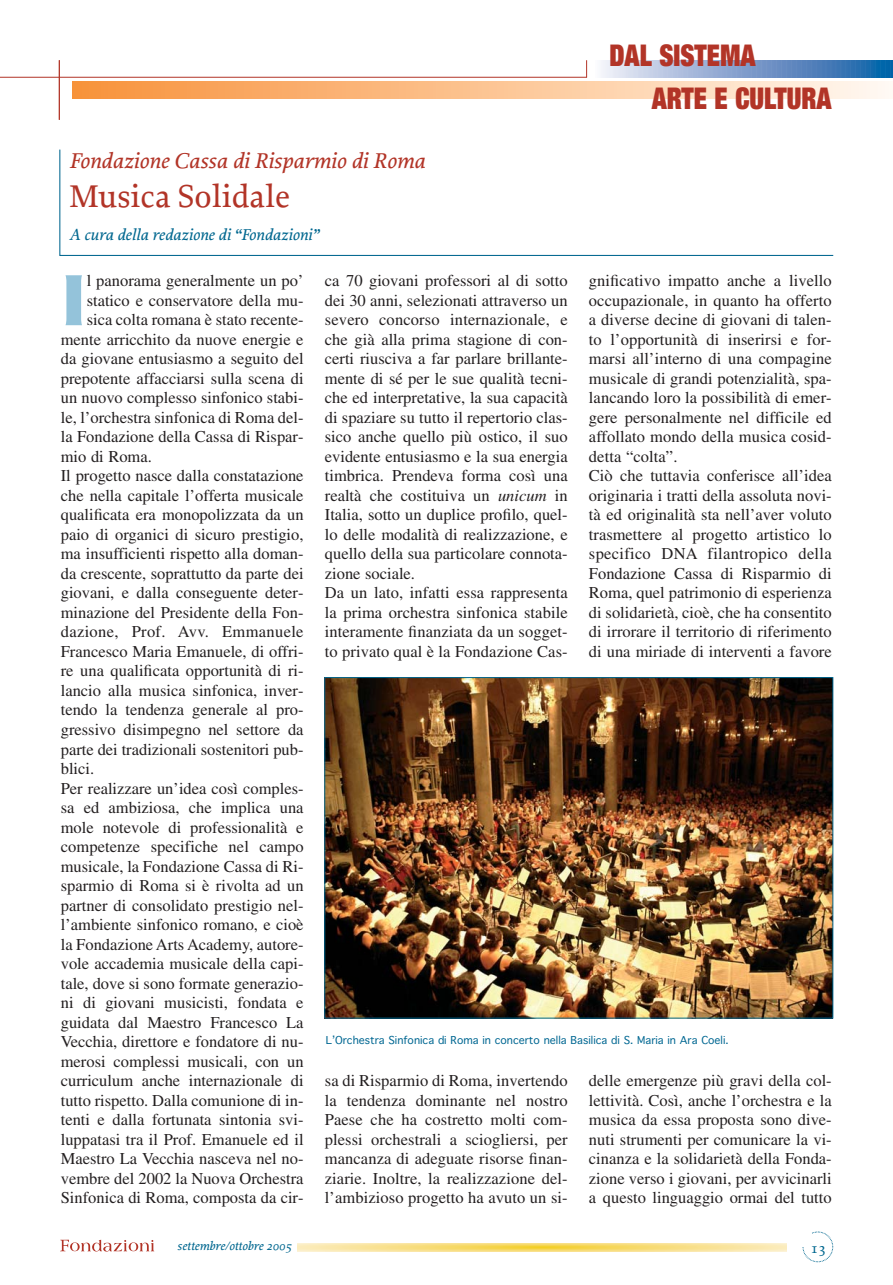
<style>
.page{position:relative;width:893px;height:1285px;background:#fff}
.page>*{position:absolute;margin:0;border:0;box-sizing:border-box;transform-origin:0 0}
.t1{font:500 78px "Serpentine";color:#94c3da}
.t2{font:500 33px "Proforma";color:#b23427}
.t3{font:900 expanded 30px "Helvetica Neue";color:#b23427;scale:.88 1}
.t4{font:italic 500 22.5px "Proforma";color:#b23427}
.t5{font:16.5px/19.5px "Times";color:#231f20}
.t6{font:italic 500 16.5px "Proforma";color:#00678f}
.t7{font:16.5px "Times";letter-spacing:.02em;color:#231f20}
.t8{font:500 15px "Proforma";color:#00678f}
.t9{font:italic 500 12.75px "Proforma";color:#00678f}
.t10{font:10.5px "Geneva";color:#006792}
.s1{font-style:italic}
</style>
<div class="page">
<svg style="left:297px;top:1243px;width:489px;height:8px;background:#f8df87"></svg>
<svg style="left:803px;top:1231px;width:30px;height:30px"></svg>
<svg style="left:60px;top:1239px;width:94px;height:12px"></svg>
<hr style="left:0;top:77px;width:587px;height:1px;background:#b23427">
<hr style="left:59px;top:60px;width:1px;height:60px;background:#b23427">
<svg style="left:72px;top:60px;width:821px;height:38px"></svg>
<svg style="left:59px;top:149px;width:775px;height:107px"></svg>
<img style="left:326px;top:679px;width:505px;height:337px">
<h3 class="t3" style="left:609px;top:45px;width:168px">DAL SISTEMA</h3>
<h3 class="t4" style="left:69px;top:152px;width:357px">Fondazione Cassa di Risparmio di Roma</h3>
<h2 class="t2" style="left:69px;top:183px;width:222px">Musica Solidale</h2>
<p class="t6" style="left:69px;top:228px;width:251px">A cura della redazione di “Fondazioni”</p>
<h3 class="t3" style="left:652px;top:87px;width:206px">ARTE E CULTURA</h3>
<h1 class="t1" style="left:61px;top:275px;width:27px">I</h1>
<p class="t5" style="left:87px;top:272px;width:218px">l panorama generalmente un po’</p>
<p class="t5" style="left:87px;top:292px;width:218px">statico e conservatore della mu-</p>
<p class="t5" style="left:87px;top:311px;width:218px">sica colta romana è stato recente-</p>
<p class="t5" style="left:61px;top:331px;width:244px">mente arricchito da nuove energie e</p>
<p class="t5" style="left:61px;top:350px;width:244px">da giovane entusiasmo a seguito del</p>
<p class="t5" style="left:61px;top:370px;width:244px">prepotente affacciarsi sulla scena di</p>
<p class="t5" style="left:61px;top:389px;width:244px">un nuovo complesso sinfonico stabi-</p>
<p class="t5" style="left:61px;top:409px;width:244px">le, l’orchestra sinfonica di Roma del-</p>
<p class="t5" style="left:61px;top:428px;width:244px">la Fondazione della Cassa di Rispar-</p>
<p class="t5" style="left:61px;top:448px;width:93px">mio di Roma.</p>
<p class="t5" style="left:61px;top:467px;width:244px">Il progetto nasce dalla constatazione</p>
<p class="t5" style="left:61px;top:487px;width:244px">che nella capitale l’offerta musicale</p>
<p class="t5" style="left:61px;top:506px;width:244px">qualificata era monopolizzata da un</p>
<p class="t5" style="left:61px;top:526px;width:244px">paio di organici di sicuro prestigio,</p>
<p class="t5" style="left:61px;top:545px;width:244px">ma insufficienti rispetto alla doman-</p>
<p class="t5" style="left:61px;top:565px;width:244px">da crescente, soprattutto da parte dei</p>
<p class="t5" style="left:61px;top:584px;width:244px">giovani, e dalla conseguente deter-</p>
<p class="t5" style="left:61px;top:604px;width:244px">minazione del Presidente della Fon-</p>
<p class="t7" style="left:61px;top:625px;width:244px">dazione, Prof. Avv. Emmanuele</p>
<p class="t5" style="left:61px;top:643px;width:244px">Francesco Maria Emanuele, di offri-</p>
<p class="t5" style="left:61px;top:662px;width:244px">re una qualificata opportunità di ri-</p>
<p class="t5" style="left:61px;top:682px;width:244px">lancio alla musica sinfonica, inver-</p>
<p class="t5" style="left:61px;top:701px;width:244px">tendo la tendenza generale al pro-</p>
<p class="t5" style="left:61px;top:721px;width:244px">gressivo disimpegno nel settore da</p>
<p class="t5" style="left:61px;top:740px;width:244px">parte dei tradizionali sostenitori pub-</p>
<p class="t5" style="left:61px;top:760px;width:35px">blici.</p>
<p class="t5" style="left:61px;top:779px;width:244px">Per realizzare un’idea così comples-</p>
<p class="t5" style="left:61px;top:799px;width:244px">sa ed ambiziosa, che implica una</p>
<p class="t5" style="left:61px;top:818px;width:244px">mole notevole di professionalità e</p>
<p class="t5" style="left:61px;top:838px;width:244px">competenze specifiche nel campo</p>
<p class="t5" style="left:61px;top:857px;width:244px">musicale, la Fondazione Cassa di Ri-</p>
<p class="t5" style="left:61px;top:877px;width:244px">sparmio di Roma si è rivolta ad un</p>
<p class="t5" style="left:61px;top:896px;width:244px">partner di consolidato prestigio nel-</p>
<p class="t5" style="left:61px;top:916px;width:244px">l’ambiente sinfonico romano, e cioè</p>
<p class="t5" style="left:61px;top:935px;width:244px">la Fondazione Arts Academy, autore-</p>
<p class="t5" style="left:61px;top:955px;width:244px">vole accademia musicale della capi-</p>
<p class="t5" style="left:61px;top:974px;width:244px">tale, dove si sono formate generazio-</p>
<p class="t5" style="left:61px;top:994px;width:244px">ni di giovani musicisti, fondata e</p>
<p class="t5" style="left:61px;top:1013px;width:244px">guidata dal Maestro Francesco La</p>
<p class="t5" style="left:61px;top:1033px;width:244px">Vecchia, direttore e fondatore di nu-</p>
<p class="t5" style="left:61px;top:1052px;width:244px">merosi complessi musicali, con un</p>
<p class="t5" style="left:61px;top:1072px;width:244px">curriculum anche internazionale di</p>
<p class="t5" style="left:61px;top:1091px;width:244px">tutto rispetto. Dalla comunione di in-</p>
<p class="t5" style="left:61px;top:1111px;width:244px">tenti e dalla fortunata sintonia svi-</p>
<p class="t5" style="left:61px;top:1130px;width:244px">luppatasi tra il Prof. Emanuele ed il</p>
<p class="t5" style="left:61px;top:1150px;width:244px">Maestro La Vecchia nasceva nel no-</p>
<p class="t5" style="left:61px;top:1169px;width:244px">vembre del 2002 la Nuova Orchestra</p>
<p class="t5" style="left:61px;top:1189px;width:244px">Sinfonica di Roma, composta da cir-</p>
<p class="t5" style="left:325px;top:272px;width:244px">ca 70 giovani professori al di sotto dei 30 anni, selezionati attraverso un severo concorso internazionale, e che già alla prima stagione di con&shy;certi riusciva a far parlare brillante&shy;mente di sé per le sue qualità tecni&shy;che ed interpretative, la sua capacità di spaziare su tutto il repertorio clas&shy;sico anche quello più ostico, il suo evidente entusiasmo e la sua energia timbrica. Prendeva forma così una realtà che costituiva un <span class="s1">unicum</span> in Italia, sotto un duplice profilo, quel&shy;lo delle modalità di realizzazione, e quello della sua particolare connota&shy;zione sociale.<br>Da un lato, infatti essa rappresenta la prima orchestra sinfonica stabile interamente finanziata da un sogget&shy;to privato qual è la Fondazione Cas-</p>
<p class="t5" style="left:589px;top:272px;width:244px">gnificativo impatto anche a livello occupazionale, in quanto ha offerto a diverse decine di giovani di talen&shy;to l’opportunità di inserirsi e for&shy;marsi all’interno di una compagine musicale di grandi potenzialità, spa&shy;lancando loro la possibilità di emer&shy;gere personalmente nel difficile ed affollato mondo della musica cosid&shy;detta “colta”.<br>Ciò che tuttavia conferisce all’idea originaria i tratti della assoluta novi&shy;tà ed originalità sta nell’aver voluto trasmettere al progetto artistico lo specifico DNA filantropico della Fondazione Cassa di Risparmio di Roma, quel patrimonio di esperienza di solidarietà, cioè, che ha consentito di irrorare il territorio di riferimento di una miriade di interventi a favore</p>
<p class="t10" style="left:326px;top:1035px;width:404px">L’Orchestra Sinfonica di Roma in concerto nella Basilica di S. Maria in Ara Coeli.</p>
<p class="t5" style="left:325px;top:1072px;width:244px;text-align:justify">sa di Risparmio di Roma, invertendo la tendenza dominante nel nostro Paese che ha costretto molti com&shy;plessi orchestrali a sciogliersi, per mancanza di adeguate risorse finan&shy;ziarie. Inoltre, la realizzazione del&shy;l’ambizioso progetto ha avuto un si-</p>
<p class="t5" style="left:589px;top:1072px;width:244px;text-align:justify">delle emergenze più gravi della col&shy;lettività. Così, anche l’orchestra e la musica da essa proposta sono dive&shy;nuti strumenti per comunicare la vi&shy;cinanza e la solidarietà della Fonda&shy;zione verso i giovani, per avvicinarli a questo linguaggio ormai del tutto</p>
<p class="t9" style="left:177px;top:1240px;width:116px">settembre/ottobre 2005</p>
<p class="t8" style="left:811px;top:1241px;width:16px">13</p>
</div>
